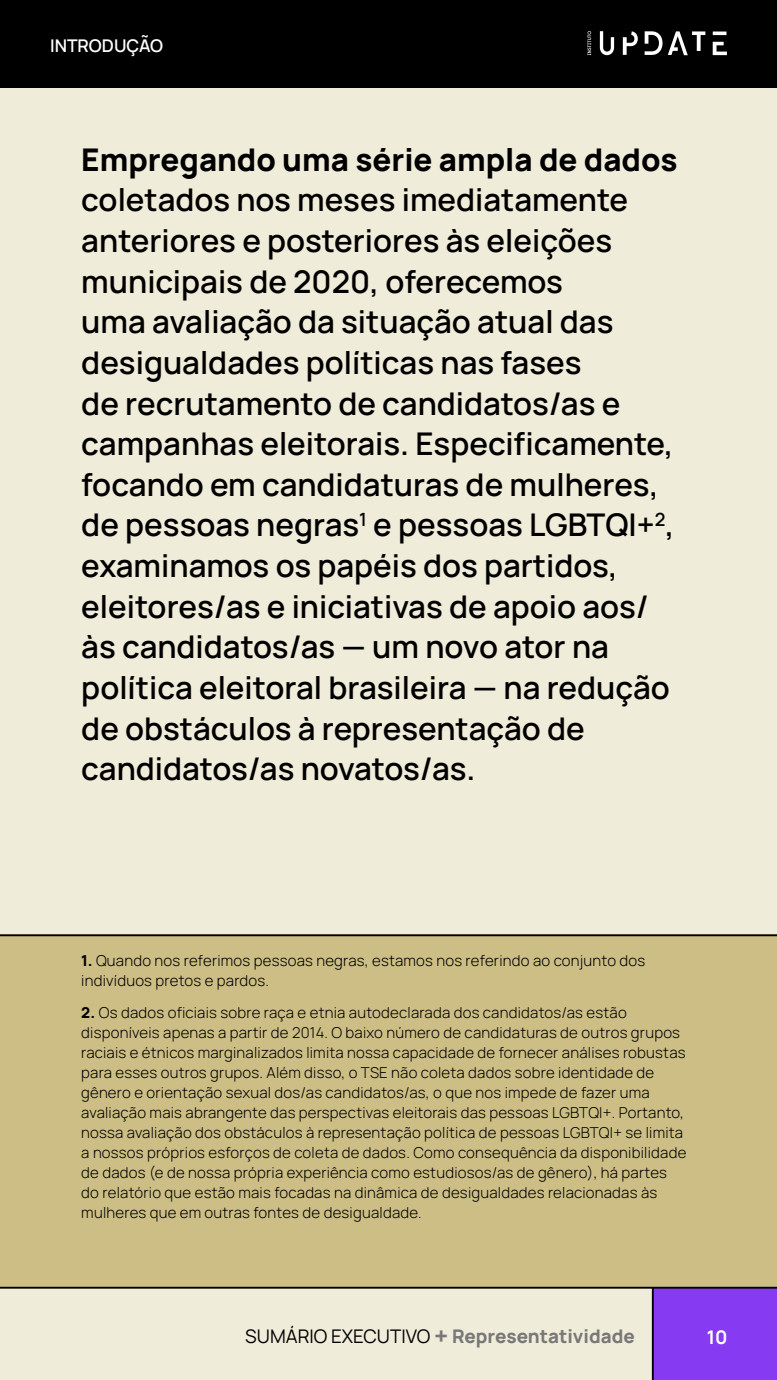
<style>
.page{position:relative;width:777px;height:1380px;background:#fff}
.page>*{position:absolute;margin:0;border:0;box-sizing:border-box;transform-origin:0 0}
.t1{font:600 31.25px/40.6px "Manrope";color:#000}
.t2{font:800 31.25px "Manrope";color:#000}
.t3{font:800 18.75px "Manrope";color:#787878}
.t4{font:700 18.75px "Manrope";color:#fff}
.t5{font:600 17.5px "Manrope";color:#fff}
.t6{font:300 15px/20px "Manrope";letter-spacing:.015em;color:#000}
.s1{font-weight:800}
.s2{font-weight:400;color:#000}
.s3{font-size:25px}
</style>
<div class="page">
<div style="left:0;top:88px;width:776px;height:1292px;background:#f0ecda"></div>
<div style="left:651px;top:1284px;width:125px;height:96px;background:#863bf2"></div>
<div style="left:0;top:0;width:776px;height:88px;background:#000"></div>
<svg style="left:599px;top:31px;width:15px;height:24px"></svg>
<hr style="left:712px;top:32px;width:14px;height:3px;background:#fff">
<svg style="left:712px;top:42px;width:14px;height:13px"></svg>
<svg style="left:644px;top:31px;width:61px;height:24px"></svg>
<svg style="left:622px;top:31px;width:15px;height:24px"></svg>
<svg style="left:587px;top:31px;width:4px;height:24px"></svg>
<hr style="left:651px;top:1284px;width:2px;height:96px;background:#000">
<div style="left:0;top:934px;width:776px;height:353px;background:#cdbe85"></div>
<hr style="left:0;top:934px;width:776px;height:2px;background:#000">
<hr style="left:0;top:1287px;width:776px;height:2px;background:#000">
<p class="t5" style="left:50px;top:34px;width:115px">INTRODUÇÃO</p>
<h1 class="t2" style="left:81px;top:137px;width:597px">Empregando uma série ampla de dados</h1>
<p class="t1" style="left:81px;top:178px;width:594px">coletados nos meses imediatamente anteriores e posteriores às eleições municipais de 2020, oferecemos<br>uma avaliação da situação atual das desigualdades políticas nas fases<br>de recrutamento de candidatos/as e campanhas eleitorais. Especificamente, focando em candidaturas de mulheres, de pessoas negras<sup>1</sup> e pessoas LGBTQI+<sup>2</sup>, examinamos os papéis dos partidos, eleitores/as e iniciativas de apoio aos/ às candidatos/as — um novo ator na política eleitoral brasileira — na redução de obstáculos à representação de candidatos/as novatos/as.</p>
<p class="t6" style="left:81px;top:950px;width:565px"><span class="s1">1.</span> Quando nos referimos pessoas negras, estamos nos referindo ao conjunto dos indivíduos pretos e pardos.</p>
<p class="t6" style="left:81px;top:1002px;width:606px"><span class="s1">2.</span> Os dados oficiais sobre raça e etnia autodeclarada dos candidatos/as estão disponíveis apenas a partir de 2014. O baixo número de candidaturas de outros grupos raciais e étnicos marginalizados limita nossa capacidade de fornecer análises robustas para esses outros grupos. Além disso, o TSE não coleta dados sobre identidade de gênero e orientação sexual dos/as candidatos/as, o que nos impede de fazer uma avaliação mais abrangente das perspectivas eleitorais das pessoas LGBTQI+. Portanto, nossa avaliação dos obstáculos à representação política de pessoas LGBTQI+ se limita a nossos próprios esforços de coleta de dados. Como consequência da disponibilidade de dados (e de nossa própria experiência como estudiosos/as de gênero), há partes do relatório que estão mais focadas na dinâmica de desigualdades relacionadas às mulheres que em outras fontes de desigualdade.</p>
<p class="t3" style="left:245px;top:1323px;width:391px"><span class="s2">SUMÁRIO EXECUTIVO</span> <span class="s3">+</span> Representatividade</p>
<p class="t4" style="left:706px;top:1324px;width:22px">10</p>
</div>
